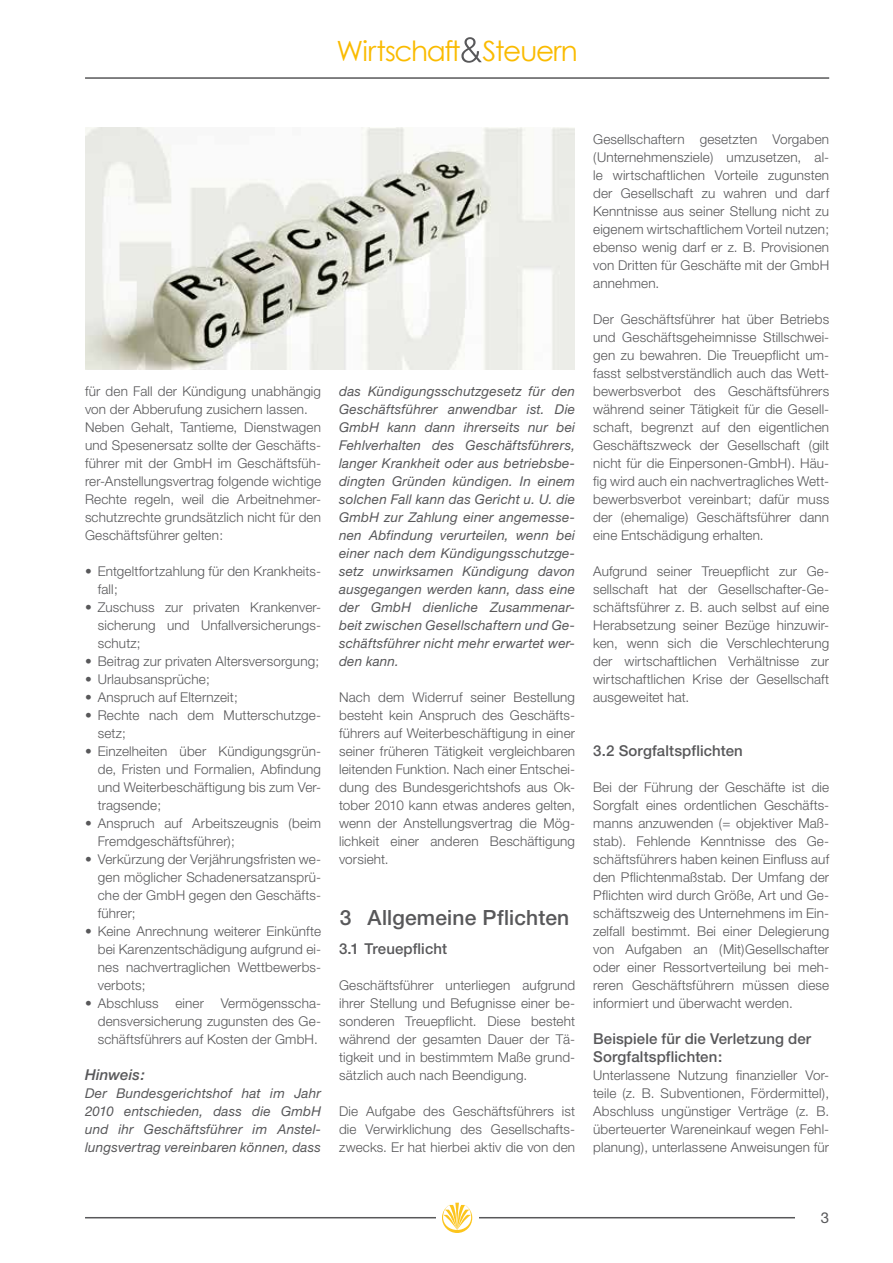
<style>
.page{position:relative;width:893px;height:1263px;background:#fff}
.page>*{position:absolute;margin:0;border:0;box-sizing:border-box;transform-origin:0 0}
.t1{font:27.9px "Century Gothic";letter-spacing:-.05em;color:#fabb00}
.t2{font:500 21px "Helvetica Neue";letter-spacing:.01em;color:#58585a}
.t3{font:500 15px/18px "Helvetica Neue";letter-spacing:.005em;color:#58585a}
.t4{font:italic 500 15px "Helvetica Neue";letter-spacing:.01em;color:#58585a}
.t5{font:15px "Helvetica Neue";color:#58585a}
.t6{font:300 13.5px/18px "Helvetica Neue";letter-spacing:.01em;color:#58585a;text-align:justify}
.t7{font:italic 13.5px/18px "Helvetica Neue";letter-spacing:.015em;color:#58585a;text-align:justify}
</style>
<div class="page">
<img style="left:85px;top:128px;width:490px;height:242px">
<hr style="left:85px;top:77px;width:744px;height:2px;background:#58585a">
<hr style="left:85px;top:1217px;width:744px;height:1px;background:#58585a">
<div style="left:795px;top:1212px;width:34px;height:30px;background:#fff"></div>
<div style="left:436px;top:1201px;width:42px;height:34px;background:#fff"></div>
<svg style="left:442px;top:1203px;width:30px;height:30px"></svg>
<svg style="left:461px;top:37px;width:21px;height:26px"></svg>
<h1 class="t1" style="left:336px;top:32px;width:243px">Wirtschaft Steuern</h1>
<p class="t6" style="left:85px;top:382px;width:238px;text-align:left">für den Fall der Kündigung unabhängig von der Abberufung zusichern lassen.<br>Neben Gehalt, Tantieme, Dienstwagen und Spesenersatz sollte der Geschäfts&shy;führer mit der GmbH im Geschäftsfüh&shy;rer-Anstellungsvertrag folgende wichtige Rechte regeln, weil die Arbeitnehmer&shy;schutzrechte grundsätzlich nicht für den Geschäftsführer gelten:</p>
<p class="t6" style="left:98px;top:562px;width:225px;text-indent:-13px">• Entgeltfortzahlung für den Krankheits&shy;fall;</p>
<p class="t6" style="left:98px;top:598px;width:225px;text-indent:-13px">• Zuschuss zur privaten Krankenver&shy;sicherung und Unfallversicherungs&shy;schutz;</p>
<p class="t6" style="left:85px;top:652px;width:236px">• Beitrag zur privaten Altersversorgung;</p>
<p class="t6" style="left:85px;top:670px;width:126px">• Urlaubsansprüche;</p>
<p class="t6" style="left:85px;top:688px;width:154px">• Anspruch auf Elternzeit;</p>
<p class="t6" style="left:98px;top:706px;width:225px;text-indent:-13px">• Rechte nach dem Mutterschutzge&shy;setz;</p>
<p class="t6" style="left:98px;top:742px;width:225px;text-indent:-13px">• Einzelheiten über Kündigungsgrün&shy;de, Fristen und Formalien, Abfindung und Weiterbeschäftigung bis zum Ver&shy;tragsende;</p>
<p class="t6" style="left:98px;top:814px;width:225px;text-indent:-13px">• Anspruch auf Arbeitszeugnis (beim<br>Fremdgeschäftsführer);</p>
<p class="t6" style="left:98px;top:850px;width:225px;text-indent:-13px">• Verkürzung der Verjährungsfristen we&shy;gen möglicher Schadenersatzansprü&shy;che der GmbH gegen den Geschäfts&shy;führer;</p>
<p class="t6" style="left:98px;top:922px;width:225px;text-indent:-13px">• Keine Anrechnung weiterer Einkünfte bei Karenzentschädigung aufgrund ei&shy;nes nachvertraglichen Wettbewerbs&shy;verbots;</p>
<p class="t6" style="left:98px;top:994px;width:225px;text-indent:-13px">• Abschluss einer Vermögensscha&shy;densversicherung zugunsten des Ge&shy;schäftsführers auf Kosten der GmbH.</p>
<p class="t4" style="left:85px;top:1066px;width:61px">Hinweis:</p>
<p class="t7" style="left:85px;top:1084px;width:238px">Der Bundesgerichtshof hat im Jahr 2010 entschieden, dass die GmbH und ihr Geschäftsführer im Anstel&shy;lungsvertrag vereinbaren können, dass</p>
<p class="t7" style="left:339px;top:382px;width:238px">das Kündigungsschutzgesetz für den Geschäftsführer anwendbar ist. Die GmbH kann dann ihrerseits nur bei Fehlverhalten des Geschäftsführers, langer Krankheit oder aus betriebsbe&shy;dingten Gründen kündigen. In einem solchen Fall kann das Gericht u. U. die GmbH zur Zahlung einer angemesse&shy;nen Abfindung verurteilen, wenn bei einer nach dem Kündigungsschutzge&shy;setz unwirksamen Kündigung davon ausgegangen werden kann, dass eine der GmbH dienliche Zusammenar&shy;beit zwischen Gesellschaftern und Ge&shy;schäftsführer nicht mehr erwartet wer&shy;den kann.</p>
<p class="t6" style="left:339px;top:688px;width:238px">Nach dem Widerruf seiner Bestellung besteht kein Anspruch des Geschäfts&shy;führers auf Weiterbeschäftigung in einer seiner früheren Tätigkeit vergleichbaren leitenden Funktion. Nach einer Entschei&shy;dung des Bundesgerichtshofs aus Ok&shy;tober 2010 kann etwas anderes gelten, wenn der Anstellungsvertrag die Mög&shy;lichkeit einer anderen Beschäftigung vorsieht.</p>
<h2 class="t2" style="left:340px;top:905px;width:231px">3 Allgemeine Pflichten</h2>
<p class="t3" style="left:339px;top:940px;width:110px">3.1 Treuepflicht</p>
<p class="t6" style="left:339px;top:976px;width:238px">Geschäftsführer unterliegen aufgrund ihrer Stellung und Befugnisse einer be&shy;sonderen Treuepflicht. Diese besteht während der gesamten Dauer der Tä&shy;tigkeit und in bestimmtem Maße grund&shy;sätzlich auch nach Beendigung.</p>
<p class="t6" style="left:339px;top:1102px;width:238px">Die Aufgabe des Geschäftsführers ist die Verwirklichung des Gesellschafts&shy;zwecks. Er hat hierbei aktiv die von den</p>
<p class="t6" style="left:593px;top:130px;width:238px">Gesellschaftern gesetzten Vorgaben (Unternehmensziele) umzusetzen, al&shy;le wirtschaftlichen Vorteile zugunsten der Gesellschaft zu wahren und darf Kenntnisse aus seiner Stellung nicht zu eigenem wirtschaftlichem Vorteil nutzen; ebenso wenig darf er z. B. Provisionen von Dritten für Geschäfte mit der GmbH annehmen.</p>
<p class="t6" style="left:593px;top:310px;width:238px">Der Geschäftsführer hat über Betriebs und Geschäftsgeheimnisse Stillschwei&shy;gen zu bewahren. Die Treuepflicht um&shy;fasst selbstverständlich auch das Wett&shy;bewerbsverbot des Geschäftsführers während seiner Tätigkeit für die Gesell&shy;schaft, begrenzt auf den eigentlichen Geschäftszweck der Gesellschaft (gilt nicht für die Einpersonen-GmbH). Häu&shy;fig wird auch ein nachvertragliches Wett&shy;bewerbsverbot vereinbart; dafür muss der (ehemalige) Geschäftsführer dann eine Entschädigung erhalten.</p>
<p class="t6" style="left:593px;top:562px;width:238px">Aufgrund seiner Treuepflicht zur Ge&shy;sellschaft hat der Gesellschafter-Ge&shy;schäftsführer z. B. auch selbst auf eine Herabsetzung seiner Bezüge hinzuwir&shy;ken, wenn sich die Verschlechterung der wirtschaftlichen Verhältnisse zur wirtschaftlichen Krise der Gesellschaft ausgeweitet hat.</p>
<p class="t3" style="left:593px;top:742px;width:151px">3.2 Sorgfaltspflichten</p>
<p class="t6" style="left:593px;top:778px;width:238px">Bei der Führung der Geschäfte ist die Sorgfalt eines ordentlichen Geschäfts&shy;manns anzuwenden (= objektiver Maß&shy;stab). Fehlende Kenntnisse des Ge&shy;schäftsführers haben keinen Einfluss auf den Pflichtenmaßstab. Der Umfang der Pflichten wird durch Größe, Art und Ge&shy;schäftszweig des Unternehmens im Ein&shy;zelfall bestimmt. Bei einer Delegierung von Aufgaben an (Mit)Gesellschafter oder einer Ressortverteilung bei meh&shy;reren Geschäftsführern müssen diese informiert und überwacht werden.</p>
<p class="t3" style="left:593px;top:1030px;width:220px">Beispiele für die Verletzung der<br>Sorgfaltspflichten:</p>
<p class="t6" style="left:593px;top:1066px;width:238px">Unterlassene Nutzung finanzieller Vor&shy;teile (z. B. Subventionen, Fördermittel), Abschluss ungünstiger Verträge (z. B. überteuerter Wareneinkauf wegen Fehl&shy;planung), unterlassene Anweisungen für</p>
<p class="t5" style="left:821px;top:1209px;width:10px">3</p>
</div>
